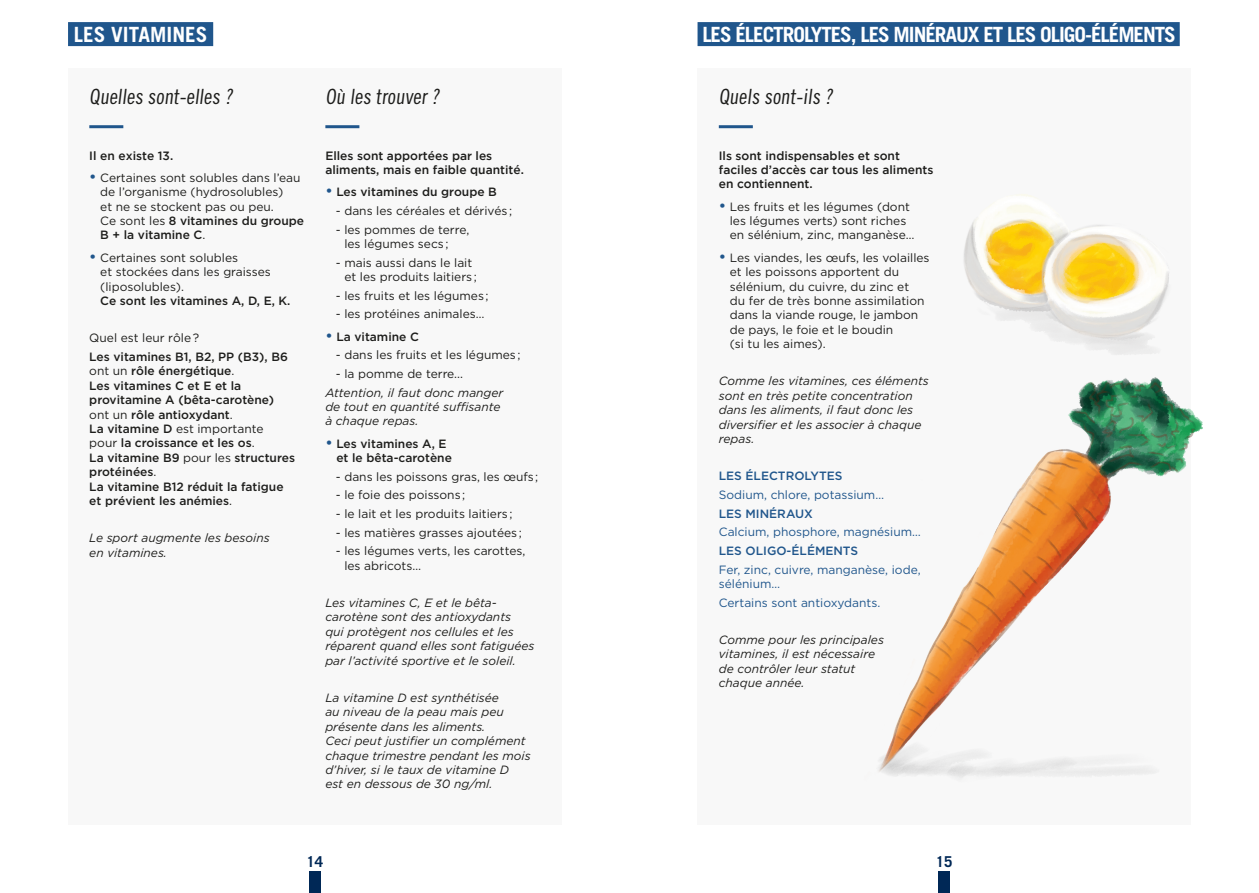
<style>
.page{position:relative;width:1259px;height:893px;background:#fff}
.page>*{position:absolute;margin:0;border:0;box-sizing:border-box;transform-origin:0 0}
.Titre_Rubrique{font:700 21px "Trade Gothic LT Std";letter-spacing:-.05em;color:#fff}
.Sous-titre_Rubrique{font:21px "Trade Gothic LT Std Cn 18";color:#1d1d1b}
.Titre_Rubrique-2{font:700 21px "Trade Gothic LT Std";color:#fff}
.t1{font:700 15px "Trade Gothic LT Std";color:#002856}
.Texte_courant{font:12px/14.4px "Gotham";color:#1d1d1b}
.Texte_italique{font:italic 12px/14.4px "Gotham";color:#1d1d1b}
.Texte_courant-2{font:500 12px/14.4px "Gotham";color:#1d1d1b}
.Texte_courant-3{font:italic 12px/14.4px "Gotham";color:#1d1d1b}
.Petit_chapeau{font:500 12px/14.4px "Gotham";color:#1d1d1b}
.Texte_courant-4{font:12px/14.4px "Gotham";color:#20568c}
.Texte_courant-5{font:500 12px "Gotham";color:#20568c}
.s1{font-weight:500;font-size:15px;color:#20568c}
.s2{font-weight:500}
.s3{font-weight:400}
.s4{font-size:15px;color:#20568c}
</style>
<div class="page">
<div style="left:309px;top:871px;width:11px;height:22px;background:#002856"></div>
<div style="left:938px;top:871px;width:11px;height:22px;background:#002856"></div>
<div style="left:68px;top:68px;width:493px;height:757px;background:#f8f8f8"></div>
<div style="left:697px;top:68px;width:494px;height:757px;background:#f8f8f8"></div>
<div style="left:68px;top:22px;width:145px;height:24px;background:#20568c"></div>
<div style="left:697px;top:22px;width:482px;height:24px;background:#20568c"></div>
<hr style="left:89px;top:125px;width:34px;height:3px;background:#20568c">
<hr style="left:325px;top:125px;width:34px;height:3px;background:#20568c">
<hr style="left:719px;top:125px;width:34px;height:3px;background:#20568c">
<img style="left:878px;top:580px;width:274px;height:198px">
<img style="left:964px;top:194px;width:239px;height:386px">
<p class="Titre_Rubrique-2" style="left:74px;top:21px;width:135px">LES VITAMINES</p>
<p class="Titre_Rubrique" style="left:702px;top:21px;width:475px">LES ÉLECTROLYTES, LES MINÉRAUX ET LES OLIGO-ÉLÉMENTS</p>
<p class="Sous-titre_Rubrique" style="left:89px;top:85px;width:148px">Quelles sont-elles ?</p>
<p class="Petit_chapeau" style="left:89px;top:148px;width:85px">Il en existe 13.</p>
<p class="Texte_courant" style="left:100px;top:170px;width:205px;text-indent:-11px"><span class="s1">•</span> Certaines sont solubles dans l’eau de l’organisme (hydrosolubles)<br>et ne se stockent pas ou peu.<br>Ce sont les <span class="s2">8 vitamines du groupe<br>B + la vitamine C</span>.</p>
<p class="Texte_courant" style="left:100px;top:250px;width:192px;text-indent:-11px"><span class="s1">•</span> Certaines sont solubles<br>et stockées dans les graisses (liposolubles).<br><span class="s2">Ce sont les vitamines A, D, E, K.</span></p>
<p class="Texte_courant" style="left:89px;top:331px;width:111px">Quel est leur rôle?</p>
<p class="Texte_courant-2" style="left:89px;top:349px;width:207px">Les vitamines B1, B2, PP (B3), B6 <span class="s3">ont un</span> rôle énergétique<span class="s3">.<br></span>Les vitamines C et E et la provitamine A (bêta-carotène) <span class="s3">ont un</span> rôle antioxydant<span class="s3">.<br></span>La vitamine D <span class="s3">est importante<br>pour</span> la croissance et les os<span class="s3">.<br></span>La vitamine B9 <span class="s3">pour les</span> structures protéinées<span class="s3">.<br></span>La vitamine B12 réduit la fatigue et prévient les anémies<span class="s3">.</span></p>
<p class="Texte_italique" style="left:89px;top:531px;width:182px">Le sport augmente les besoins en vitamines.</p>
<p class="Sous-titre_Rubrique" style="left:325px;top:85px;width:119px">Où les trouver ?</p>
<p class="Petit_chapeau" style="left:325px;top:148px;width:200px">Elles sont apportées par les aliments, mais en faible quantité.</p>
<p class="Texte_courant-2" style="left:325px;top:185px;width:173px"><span class="s4">•</span> Les vitamines du groupe B</p>
<p class="Texte_courant" style="left:336px;top:203px;width:178px">- dans les céréales et dérivés ;</p>
<p class="Texte_courant" style="left:344px;top:222px;width:126px;text-indent:-8px">- les pommes de terre, les légumes secs ;</p>
<p class="Texte_courant" style="left:344px;top:255px;width:134px;text-indent:-8px">- mais aussi dans le lait et les produits laitiers ;</p>
<p class="Texte_courant" style="left:336px;top:288px;width:154px">- les fruits et les légumes ;</p>
<p class="Texte_courant" style="left:336px;top:307px;width:150px">- les protéines animales…</p>
<p class="Texte_courant-2" style="left:325px;top:329px;width:95px"><span class="s4">•</span> La vitamine C</p>
<p class="Texte_courant" style="left:336px;top:348px;width:186px">- dans les fruits et les légumes ;</p>
<p class="Texte_courant" style="left:336px;top:366px;width:129px">- la pomme de terre...</p>
<p class="Texte_courant-3" style="left:325px;top:385px;width:179px">Attention, il faut donc manger de tout en quantité suffisante à chaque repas.</p>
<p class="Texte_courant-2" style="left:336px;top:436px;width:117px;text-indent:-11px"><span class="s4">•</span> Les vitamines A, E et le bêta-carotène</p>
<p class="Texte_courant" style="left:336px;top:469px;width:204px">- dans les poissons gras, les œufs ;</p>
<p class="Texte_courant" style="left:336px;top:488px;width:131px">- le foie des poissons ;</p>
<p class="Texte_courant" style="left:336px;top:506px;width:178px">- le lait et les produits laitiers;</p>
<p class="Texte_courant" style="left:336px;top:525px;width:187px">- les matières grasses ajoutées ;</p>
<p class="Texte_courant" style="left:344px;top:544px;width:183px;text-indent:-8px">- les légumes verts, les carottes, les abricots…</p>
<p class="Texte_italique" style="left:325px;top:596px;width:211px">Les vitamines C, E et le bêta&shy;carotène sont des antioxydants<br>qui protègent nos cellules et les réparent quand elles sont fatiguées par l’activité sportive et le soleil.</p>
<p class="Texte_italique" style="left:325px;top:690px;width:207px">La vitamine D est synthétisée<br>au niveau de la peau mais peu présente dans les aliments.<br>Ceci peut justifier un complément chaque trimestre pendant les mois d’hiver, si le taux de vitamine D<br>est en dessous de 30 ng/ml.</p>
<p class="Sous-titre_Rubrique" style="left:719px;top:85px;width:119px">Quels sont-ils ?</p>
<p class="Petit_chapeau" style="left:719px;top:148px;width:216px">Ils sont indispensables et sont faciles d’accès car tous les aliments en contiennent.</p>
<p class="Texte_courant" style="left:730px;top:199px;width:186px;text-indent:-11px"><span class="s1">•</span> Les fruits et les légumes (dont les légumes verts) sont riches en sélénium, zinc, manganèse…</p>
<p class="Texte_courant" style="left:730px;top:250px;width:201px;text-indent:-11px"><span class="s1">•</span> Les viandes, les œufs, les volailles et les poissons apportent du sélénium, du cuivre, du zinc et<br>du fer de très bonne assimilation dans la viande rouge, le jambon de pays, le foie et le boudin<br>(si tu les aimes).</p>
<p class="Texte_courant-3" style="left:719px;top:374px;width:212px">Comme les vitamines, ces éléments sont en très petite concentration dans les aliments, il faut donc les diversifier et les associer à chaque repas.</p>
<p class="Texte_courant-5" style="left:719px;top:469px;width:125px">LES ÉLECTROLYTES</p>
<p class="Texte_courant-4" style="left:719px;top:487px;width:167px">Sodium, chlore, potassium…</p>
<p class="Texte_courant-5" style="left:719px;top:507px;width:96px">LES MINÉRAUX</p>
<p class="Texte_courant-4" style="left:719px;top:525px;width:204px">Calcium, phosphore, magnésium…</p>
<p class="Texte_courant-5" style="left:719px;top:544px;width:141px">LES OLIGO-ÉLÉMENTS</p>
<p class="Texte_courant-4" style="left:719px;top:562px;width:203px">Fer, zinc, cuivre, manganèse, iode, sélénium…</p>
<p class="Texte_courant-4" style="left:719px;top:595px;width:163px">Certains sont antioxydants.</p>
<p class="Texte_courant-3" style="left:719px;top:632px;width:167px">Comme pour les principales vitamines, il est nécessaire de contrôler leur statut chaque année.</p>
<p class="t1" style="left:306px;top:853px;width:18px">14</p>
<p class="t1" style="left:936px;top:853px;width:18px">15</p>
</div>
